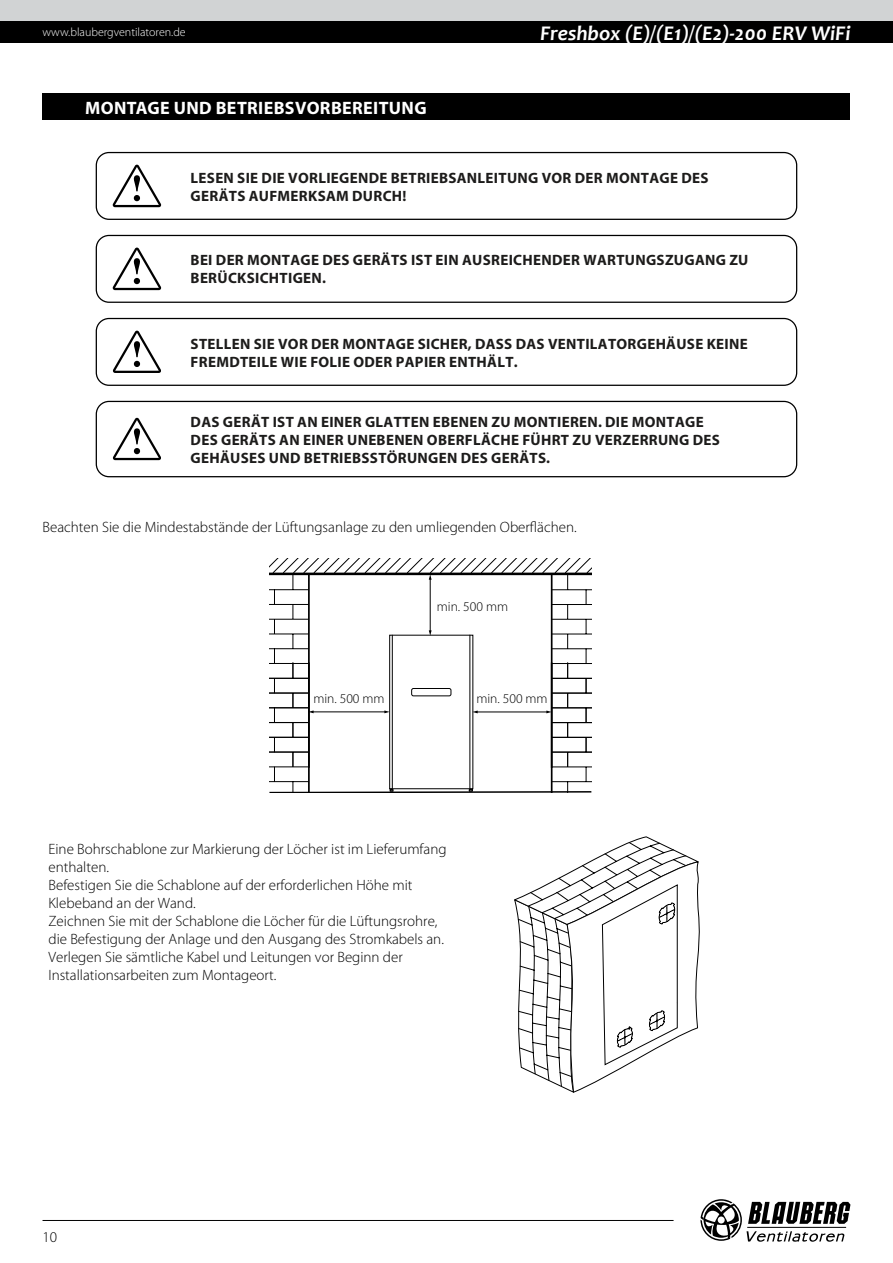
<style>
.page{position:relative;width:893px;height:1263px;background:#fff}
.page>*{position:absolute;margin:0;border:0;box-sizing:border-box;transform-origin:0 0}
.t1{font:italic 700 21px "Candara";color:#fff}
.t2{font:700 18px "Myriad Pro";letter-spacing:.02em;color:#fff}
.t3{font:300 15px/18px "Myriad Pro";color:#000}
.t4{font:700 15px/18px "Myriad Pro";letter-spacing:.02em;color:#1d1c1b}
.t5{font:300 13.5px "Myriad Pro";color:#000}
.t6{font:300 12px "Myriad Pro";color:#fff}
</style>
<div class="page">
<div style="left:0;top:0;width:893px;height:21px;background:#d1d3d4"></div>
<div style="left:0;top:21px;width:893px;height:22px;background:#000"></div>
<svg style="left:700px;top:1199px;width:150px;height:43px"></svg>
<hr style="left:43px;top:1220px;width:631px;height:1px;background:#000">
<div style="left:96px;top:401px;width:701px;height:76px;border:1px solid #000;border-radius:13px"></div>
<svg style="left:113px;top:418px;width:48px;height:42px"></svg>
<div style="left:96px;top:318px;width:701px;height:68px;border:1px solid #000;border-radius:13px"></div>
<svg style="left:113px;top:331px;width:48px;height:42px"></svg>
<div style="left:43px;top:94px;width:807px;height:26px;background:#000"></div>
<div style="left:96px;top:152px;width:701px;height:68px;border:1px solid #000;border-radius:13px"></div>
<svg style="left:113px;top:165px;width:48px;height:42px"></svg>
<hr style="left:269px;top:840px;width:40px;height:1px;background:#000">
<hr style="left:269px;top:826px;width:40px;height:1px;background:#000">
<hr style="left:269px;top:811px;width:40px;height:1px;background:#000">
<hr style="left:552px;top:826px;width:39px;height:1px;background:#000">
<hr style="left:552px;top:811px;width:39px;height:1px;background:#000">
<svg style="left:269px;top:558px;width:322px;height:235px"></svg>
<svg style="left:514px;top:836px;width:185px;height:256px"></svg>
<div style="left:96px;top:235px;width:701px;height:68px;border:1px solid #000;border-radius:13px"></div>
<svg style="left:113px;top:248px;width:48px;height:42px"></svg>
<p class="t6" style="left:43px;top:26px;width:145px">www.blaubergventilatoren.de</p>
<h1 class="t1" style="left:540px;top:20px;width:312px">Freshbox (E)/(E1)/(E2)-200 ERV WiFi</h1>
<p class="t2" style="left:85px;top:96px;width:343px">MONTAGE UND BETRIEBSVORBEREITUNG</p>
<p class="t4" style="left:191px;top:168px;width:519px">LESEN SIE DIE VORLIEGENDE BETRIEBSANLEITUNG VOR DER MONTAGE DES<br>GERÄTS AUFMERKSAM DURCH!</p>
<p class="t4" style="left:191px;top:251px;width:559px">BEI DER MONTAGE DES GERÄTS IST EIN AUSREICHENDER WARTUNGSZUGANG ZU<br>BERÜCKSICHTIGEN.</p>
<p class="t4" style="left:191px;top:334px;width:559px">STELLEN SIE VOR DER MONTAGE SICHER, DASS DAS VENTILATORGEHÄUSE KEINE<br>FREMDTEILE WIE FOLIE ODER PAPIER ENTHÄLT.</p>
<p class="t4" style="left:191px;top:412px;width:531px">DAS GERÄT IST AN EINER GLATTEN EBENEN ZU MONTIEREN. DIE MONTAGE<br>DES GERÄTS AN EINER UNEBENEN OBERFLÄCHE FÜHRT ZU VERZERRUNG DES<br>GEHÄUSES UND BETRIEBSSTÖRUNGEN DES GERÄTS.</p>
<p class="t3" style="left:43px;top:518px;width:536px">Beachten Sie die Mindestabstände der Lüftungsanlage zu den umliegenden Oberflächen.</p>
<p class="t5" style="left:437px;top:599px;width:73px">min. 500 mm</p>
<p class="t5" style="left:313px;top:691px;width:73px">min. 500 mm</p>
<p class="t5" style="left:476px;top:691px;width:73px">min. 500 mm</p>
<p class="t3" style="left:49px;top:840px;width:400px">Eine Bohrschablone zur Markierung der Löcher ist im Lieferumfang enthalten.<br>Befestigen Sie die Schablone auf der erforderlichen Höhe mit Klebeband an der Wand.<br>Zeichnen Sie mit der Schablone die Löcher für die Lüftungsrohre, die Befestigung der Anlage und den Ausgang des Stromkabels an.<br>Verlegen Sie sämtliche Kabel und Leitungen vor Beginn der Installationsarbeiten zum Montageort.</p>
<p class="t3" style="left:43px;top:1228px;width:16px">10</p>
</div>
